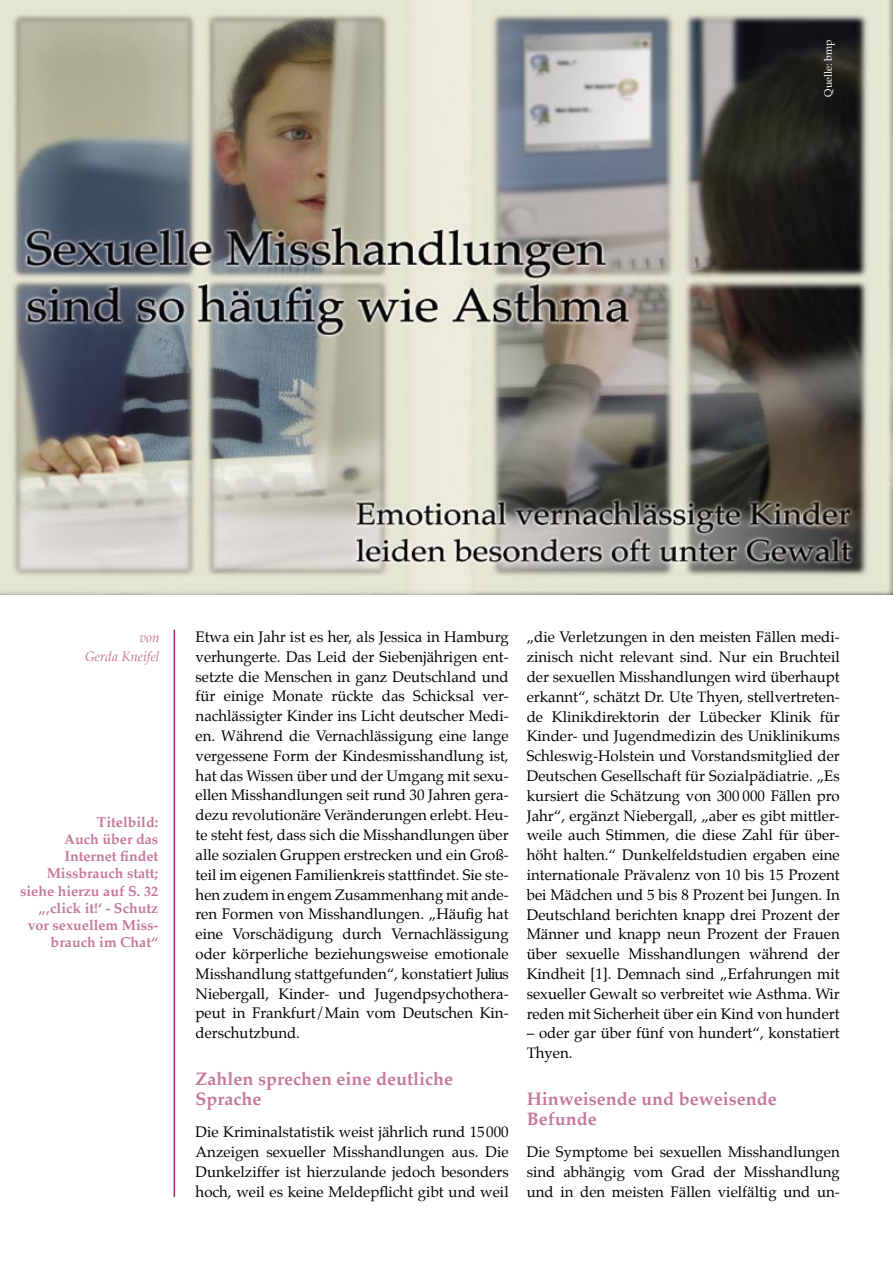
<style>
.page{position:relative;width:893px;height:1263px;background:#fff}
.page>*{position:absolute;margin:0;border:0;box-sizing:border-box;transform-origin:0 0}
.t1{font:700 18px/19.8px "Palatino";color:#c5779b}
.t2{font:15px/19.8px "Palatino";color:#000;text-align:justify}
.t3{font:700 14.25px/17.1px "Palatino";color:#c5779b;text-align:right}
.t4{font:italic 13.5px/19.8px "Palatino";color:#c5779b;text-align:right}
.t5{font:10.5px "Palatino";color:#fff}
</style>
<div class="page">
<img style="left:0;top:0;width:893px;height:594px">
<hr style="left:174px;top:629px;width:1px;height:568px;background:#ae2877">
<p class="t5" style="left:821px;top:97px;width:59px;rotate:-90deg">Quelle: bmp</p>
<p class="t4" style="left:85px;top:628px;width:76px">von<br>Gerda Kneifel</p>
<p class="t3" style="left:20px;top:815px;width:140px">Titelbild:<br>Auch über das<br>Internet findet<br>Missbrauch statt; siehe hierzu auf S. 32 „‚click it!‘ - Schutz vor sexuellem Miss&shy;brauch im Chat“</p>
<p class="t2" style="left:196px;top:628px;width:315px">Etwa ein Jahr ist es her, als Jessica in Hamburg verhungerte. Das Leid der Siebenjährigen ent&shy;setzte die Menschen in ganz Deutschland und für einige Monate rückte das Schicksal ver&shy;nachlässigter Kinder ins Licht deutscher Medi&shy;en. Während die Vernachlässigung eine lange vergessene Form der Kindesmisshandlung ist, hat das Wissen über und der Umgang mit sexu&shy;ellen Misshandlungen seit rund 30 Jahren gera&shy;dezu revolutionäre Veränderungen erlebt. Heu&shy;te steht fest, dass sich die Misshandlungen über alle sozialen Gruppen erstrecken und ein Groß&shy;teil im eigenen Familienkreis stattfindet. Sie ste&shy;hen zudem in engem Zusammenhang mit ande&shy;ren Formen von Misshandlungen. „Häufig hat eine Vorschädigung durch Vernachlässigung oder körperliche beziehungsweise emotionale Misshandlung stattgefunden“, konstatiert Julius Niebergall, Kinder- und Jugendpsychothera&shy;peut in Frankfurt/Main vom Deutschen Kin&shy;derschutzbund.</p>
<p class="t1" style="left:196px;top:1071px;width:259px">Zahlen sprechen eine deutliche<br>Sprache</p>
<p class="t2" style="left:196px;top:1123px;width:315px">Die Kriminalstatistik weist jährlich rund 15000<br>Anzeigen sexueller Misshandlungen aus. Die Dunkelziffer ist hierzulande jedoch besonders hoch, weil es keine Meldepflicht gibt und weil</p>
<p class="t2" style="left:527px;top:629px;width:315px">„die Verletzungen in den meisten Fällen medi&shy;zinisch nicht relevant sind. Nur ein Bruchteil der sexuellen Misshandlungen wird überhaupt erkannt“, schätzt Dr. Ute Thyen, stellvertreten&shy;de Klinikdirektorin der Lübecker Klinik für Kinder- und Jugendmedizin des Uniklinikums Schleswig-Holstein und Vorstandsmitglied der Deutschen Gesellschaft für Sozialpädiatrie. „Es kursiert die Schätzung von 300 000 Fällen pro Jahr“, ergänzt Niebergall, „aber es gibt mittler&shy;weile auch Stimmen, die diese Zahl für über&shy;höht halten.“ Dunkelfeldstudien ergaben eine internationale Prävalenz von 10 bis 15 Prozent bei Mädchen und 5 bis 8 Prozent bei Jungen. In Deutschland berichten knapp drei Prozent der Männer und knapp neun Prozent der Frauen über sexuelle Misshandlungen während der Kindheit [1]. Demnach sind „Erfahrungen mit sexueller Gewalt so verbreitet wie Asthma. Wir reden mit Sicherheit über ein Kind von hundert</p>
<p class="t2" style="left:527px;top:1025px;width:315px">– oder gar über fünf von hundert“, konstatiert<br>Thyen.</p>
<p class="t1" style="left:527px;top:1091px;width:251px">Hinweisende und beweisende<br>Befunde</p>
<p class="t2" style="left:527px;top:1143px;width:315px">Die Symptome bei sexuellen Misshandlungen sind abhängig vom Grad der Misshandlung und in den meisten Fällen vielfältig und un-</p>
</div>
